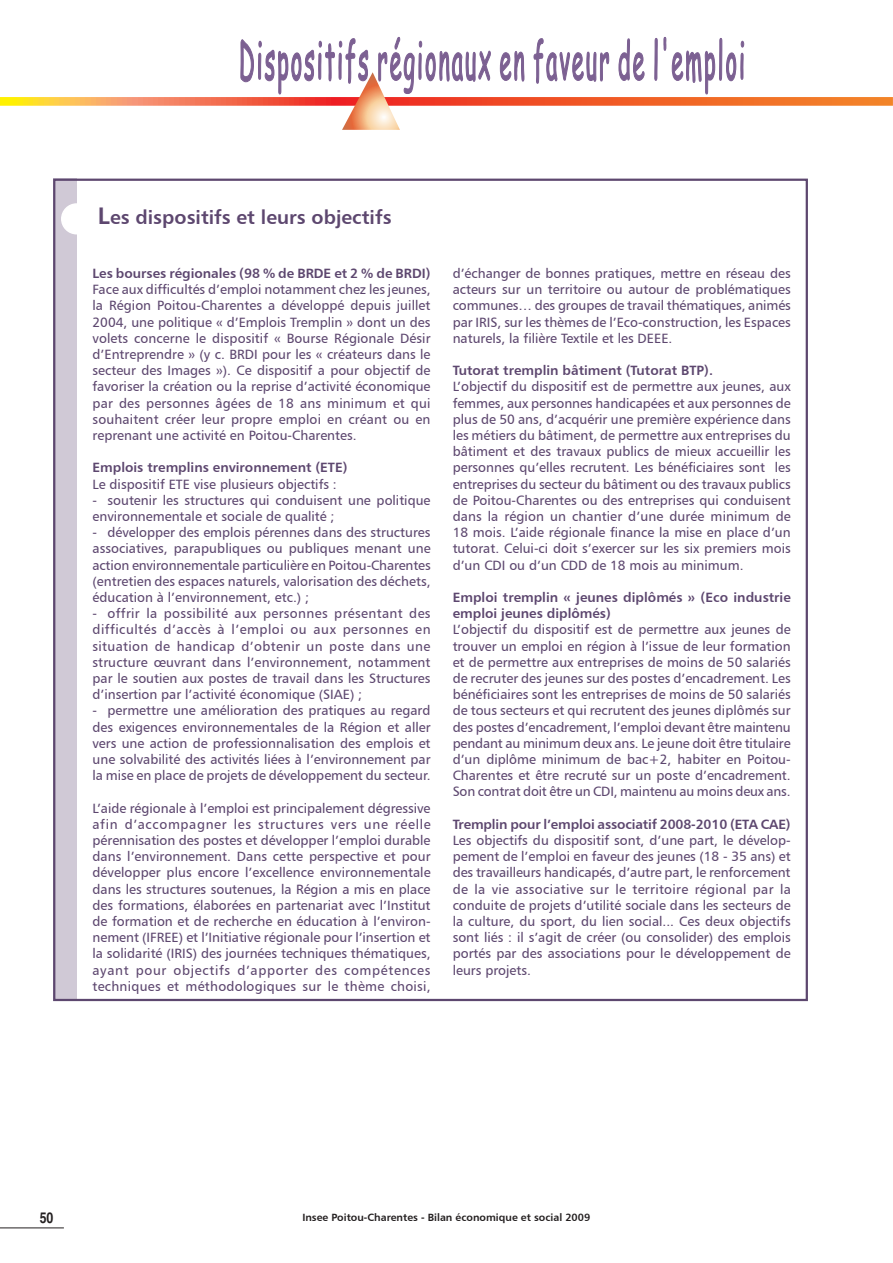
<style>
.page{position:relative;width:893px;height:1263px;background:#fff}
.page>*{position:absolute;margin:0;border:0;box-sizing:border-box;transform-origin:0 0}
.Texte{font:19.5px "Humanist 777 BT Bold B";color:#5d476f}
.t1{font:700 condensed 15px "Helvetica";color:#231f20}
.Texte-2{font:13.5px/16.2px "Humanist 777 BT Roman B";color:#5d476f;text-align:justify}
.Texte-3{font:13.5px/16.2px "Humanist 777 BT Bold B";color:#5d476f}
.t2{font:10.5px "Humanist 777 BT Bold B";color:#231f20}
.s1{font-size:24px}
.s2{font-family:"Humanist 777 BT Bold B"}
</style>
<div class="page">
<hr style="left:0;top:1227px;width:64px;height:1px;background:#231f20">
<svg style="left:0;top:97px;width:893px;height:9px;background:#f69847"></svg>
<svg style="left:241px;top:37px;width:503px;height:93px"></svg>
<div style="left:53px;top:179px;width:24px;height:822px;background:#d0c9d6"></div>
<div style="left:62px;top:204px;width:29px;height:30px;background:#fff;border-radius:50%"></div>
<div style="left:61px;top:203px;width:31px;height:31px;border:2px solid #fff;border-radius:50%"></div>
<p class="Texte" style="left:98px;top:205px;width:295px"><span class="s1">L</span>es dispositifs et leurs objectifs</p>
<p class="Texte-2" style="left:93px;top:265px;width:340px"><span class="s2">Les bourses régionales (98 % de BRDE et 2 % de BRDI)<br></span>Face aux difficultés d’emploi notamment chez les jeunes, la Région Poitou-Charentes a développé depuis juillet 2004, une politique « d’Emplois Tremplin » dont un des volets concerne le dispositif « Bourse Régionale Désir d’Entreprendre » (y c. BRDI pour les « créateurs dans le secteur des Images »). Ce dispositif a pour objectif de favoriser la création ou la reprise d’activité économique par des personnes âgées de 18 ans minimum et qui souhaitent créer leur propre emploi en créant ou en reprenant une activité en Poitou-Charentes.</p>
<p class="Texte-3" style="left:93px;top:459px;width:256px">Emplois tremplins environnement (ETE)</p>
<p class="Texte-2" style="left:93px;top:476px;width:246px">Le dispositif ETE vise plusieurs objectifs :</p>
<p class="Texte-2" style="left:93px;top:492px;width:340px">- soutenir les structures qui conduisent une politique environnementale et sociale de qualité ;</p>
<p class="Texte-2" style="left:93px;top:524px;width:340px">- développer des emplois pérennes dans des structures associatives, parapubliques ou publiques menant une action environnementale particulière en Poitou-Charentes (entretien des espaces naturels, valorisation des déchets, éducation à l’environnement, etc.) ;</p>
<p class="Texte-2" style="left:93px;top:605px;width:340px">- offrir la possibilité aux personnes présentant des difficultés d’accès à l’emploi ou aux personnes en situation de handicap d’obtenir un poste dans une structure œuvrant dans l’environnement, notamment par le soutien aux postes de travail dans les Structures d’insertion par l’activité économique (SIAE) ;</p>
<p class="Texte-2" style="left:93px;top:702px;width:340px">- permettre une amélioration des pratiques au regard des exigences environnementales de la Région et aller vers une action de professionnalisation des emplois et une solvabilité des activités liées à l’environnement par la mise en place de projets de développement du secteur.</p>
<p class="Texte-2" style="left:93px;top:800px;width:340px">L’aide régionale à l’emploi est principalement dégressive afin d’accompagner les structures vers une réelle pérennisation des postes et développer l’emploi durable dans l’environnement. Dans cette perspective et pour développer plus encore l’excellence environnementale dans les structures soutenues, la Région a mis en place des formations, élaborées en partenariat avec l’Institut de formation et de recherche en éducation à l’environ&shy;nement (IFREE) et l’Initiative régionale pour l’insertion et la solidarité (IRIS) des journées techniques thématiques, ayant pour objectifs d’apporter des compétences techniques et méthodologiques sur le thème choisi,</p>
<p class="Texte-2" style="left:453px;top:265px;width:340px">d’échanger de bonnes pratiques, mettre en réseau des acteurs sur un territoire ou autour de problématiques communes… des groupes de travail thématiques, animés par IRIS, sur les thèmes de l’Eco-construction, les Espaces naturels, la filière Textile et les DEEE.</p>
<p class="Texte-3" style="left:453px;top:362px;width:262px">Tutorat tremplin bâtiment (Tutorat BTP).</p>
<p class="Texte-2" style="left:453px;top:378px;width:340px">L’objectif du dispositif est de permettre aux jeunes, aux femmes, aux personnes handicapées et aux personnes de plus de 50 ans, d’acquérir une première expérience dans les métiers du bâtiment, de permettre aux entreprises du bâtiment et des travaux publics de mieux accueillir les personnes qu’elles recrutent. Les bénéficiaires sont les entreprises du secteur du bâtiment ou des travaux publics de Poitou-Charentes ou des entreprises qui conduisent dans la région un chantier d’une durée minimum de 18 mois. L’aide régionale finance la mise en place d’un tutorat. Celui-ci doit s’exercer sur les six premiers mois d’un CDI ou d’un CDD de 18 mois au minimum.</p>
<p class="Texte-3" style="left:453px;top:589px;width:340px">Emploi tremplin « jeunes diplômés » (Eco industrie emploi jeunes diplômés)</p>
<p class="Texte-2" style="left:453px;top:621px;width:340px">L’objectif du dispositif est de permettre aux jeunes de trouver un emploi en région à l’issue de leur formation et de permettre aux entreprises de moins de 50 salariés de recruter des jeunes sur des postes d’encadrement. Les bénéficiaires sont les entreprises de moins de 50 salariés de tous secteurs et qui recrutent des jeunes diplômés sur des postes d’encadrement, l’emploi devant être maintenu pendant au minimum deux ans. Le jeune doit être titulaire d’un diplôme minimum de bac+2, habiter en Poitou-Charentes et être recruté sur un poste d’encadrement.<br>Son contrat doit être un CDI, maintenu au moins deux ans.</p>
<p class="Texte-3" style="left:453px;top:816px;width:339px">Tremplin pour l’emploi associatif 2008-2010 (ETA CAE)</p>
<p class="Texte-2" style="left:453px;top:832px;width:340px">Les objectifs du dispositif sont, d’une part, le dévelop&shy;pement de l’emploi en faveur des jeunes (18 - 35 ans) et des travailleurs handicapés, d’autre part, le renforcement de la vie associative sur le territoire régional par la conduite de projets d’utilité sociale dans les secteurs de la culture, du sport, du lien social... Ces deux objectifs sont liés : il s’agit de créer (ou consolider) des emplois portés par des associations pour le développement de leurs projets.</p>
<p class="t1" style="left:40px;top:1209px;width:15px">50</p>
<p class="t2" style="left:302px;top:1211px;width:289px">Insee Poitou-Charentes - Bilan économique et social 2009</p>
</div>
